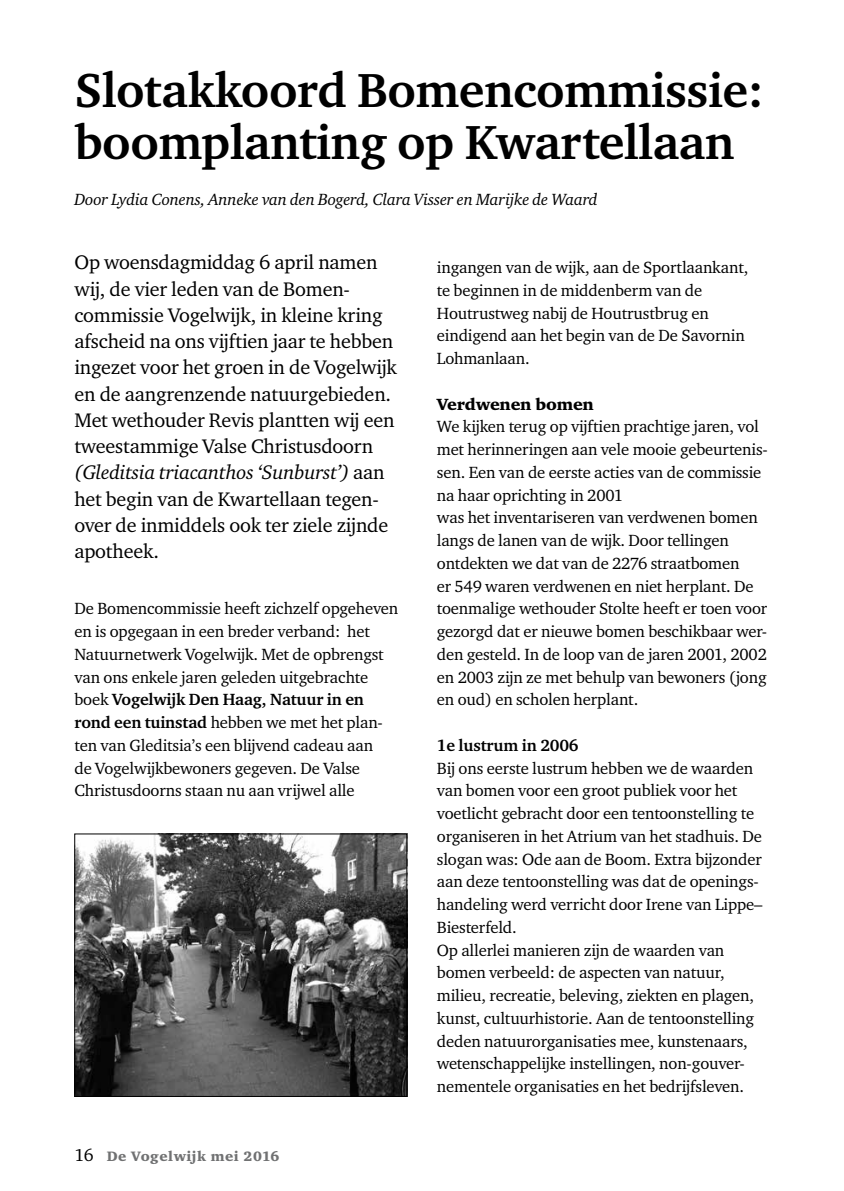
<style>
.page{position:relative;width:844px;height:1191px;background:#fff}
.page>*{position:absolute;margin:0;border:0;box-sizing:border-box;transform-origin:0 0}
.t1{font:700 49px/52.5px "Charter ITC";letter-spacing:-.01em;color:#000}
.t2{font:20.12px/26.2px "Charter ITC";letter-spacing:-.01em;color:#000}
.t3{font:16.62px/22.8px "Charter ITC";letter-spacing:-.01em;color:#000}
.t4{font:italic 16.62px "Charter ITC";letter-spacing:-.01em;color:#000}
.t5{font:700 16.62px "Charter ITC";letter-spacing:-.01em;color:#000}
.t6{font:16.62px "Charter ITC Blac";letter-spacing:-.01em;color:#000}
.t7{font:14px "Charter ITC Blac";letter-spacing:.04em;color:#707172}
.s1{font-style:italic}
.s2{font-weight:700}
.s3{font-family:"Charter ITC";font-size:17.5px;color:#000}
</style>
<div class="page">
<img style="left:76px;top:835px;width:329px;height:259px">
<div style="left:74px;top:833px;width:333px;height:263px;border:1px solid #000"></div>
<h1 class="t1" style="left:74px;top:63px;width:691px">Slotakkoord Bomencommissie: boomplanting op Kwartellaan</h1>
<p class="t4" style="left:74px;top:189px;width:524px">Door Lydia Conens, Anneke van den Bogerd, Clara Visser en Marijke de Waard</p>
<p class="t2" style="left:74px;top:249px;width:324px">Op woensdagmiddag 6 april namen wij, de vier leden van de Bomen&shy;commissie Vogelwijk, in kleine kring afscheid na ons vijftien jaar te hebben ingezet voor het groen in de Vogelwijk en de aangrenzende natuurgebieden.<br>Met wethouder Revis plantten wij een tweestammige Valse Christusdoorn <span class="s1">(Gleditsia triacanthos ‘Sunburst’)</span> aan het begin van de Kwartellaan tegen&shy;over de inmiddels ook ter ziele zijnde apotheek.</p>
<p class="t3" style="left:74px;top:597px;width:325px">De Bomencommissie heeft zichzelf opgeheven en is opgegaan in een breder verband: het Natuurnetwerk Vogelwijk. Met de opbrengst van ons enkele jaren geleden uitgebrachte boek <span class="s2">Vogelwijk Den Haag, Natuur in en rond een tuinstad</span> hebben we met het plan&shy;ten van Gleditsia’s een blijvend cadeau aan<br>de Vogelwijkbewoners gegeven. De Valse Christusdoorns staan nu aan vrijwel alle</p>
<p class="t7" style="left:74px;top:1147px;width:206px"><span class="s3">16</span> De Vogelwijk mei 2016</p>
<p class="t3" style="left:437px;top:256px;width:313px">ingangen van de wijk, aan de Sportlaankant, te beginnen in de middenberm van de Houtrustweg nabij de Houtrustbrug en eindigend aan het begin van de De Savornin Lohmanlaan.</p>
<p class="t6" style="left:437px;top:393px;width:158px">Verdwenen bomen</p>
<p class="t3" style="left:437px;top:415px;width:332px">We kijken terug op vijftien prachtige jaren, vol met herinneringen aan vele mooie gebeurtenis&shy;sen. Een van de eerste acties van de commissie na haar oprichting in 2001<br>was het inventariseren van verdwenen bomen langs de lanen van de wijk. Door tellingen ontdekten we dat van de 2276 straatbomen<br>er 549 waren verdwenen en niet herplant. De toenmalige wethouder Stolte heeft er toen voor gezorgd dat er nieuwe bomen beschikbaar wer&shy;den gesteld. In de loop van de jaren 2001, 2002 en 2003 zijn ze met behulp van bewoners (jong en oud) en scholen herplant.</p>
<p class="t5" style="left:437px;top:735px;width:143px">1e lustrum in 2006</p>
<p class="t3" style="left:437px;top:756px;width:327px">Bij ons eerste lustrum hebben we de waarden van bomen voor een groot publiek voor het voetlicht gebracht door een tentoonstelling te organiseren in het Atrium van het stadhuis. De slogan was: Ode aan de Boom. Extra bijzonder aan deze tentoonstelling was dat de openings&shy;handeling werd verricht door Irene van Lippe– Biesterfeld.<br>Op allerlei manieren zijn de waarden van bomen verbeeld: de aspecten van natuur, milieu, recreatie, beleving, ziekten en plagen, kunst, cultuurhistorie. Aan de tentoonstelling deden natuurorganisaties mee, kunstenaars, wetenschappelijke instellingen, non-gouver&shy;nementele organisaties en het bedrijfsleven.</p>
</div>
